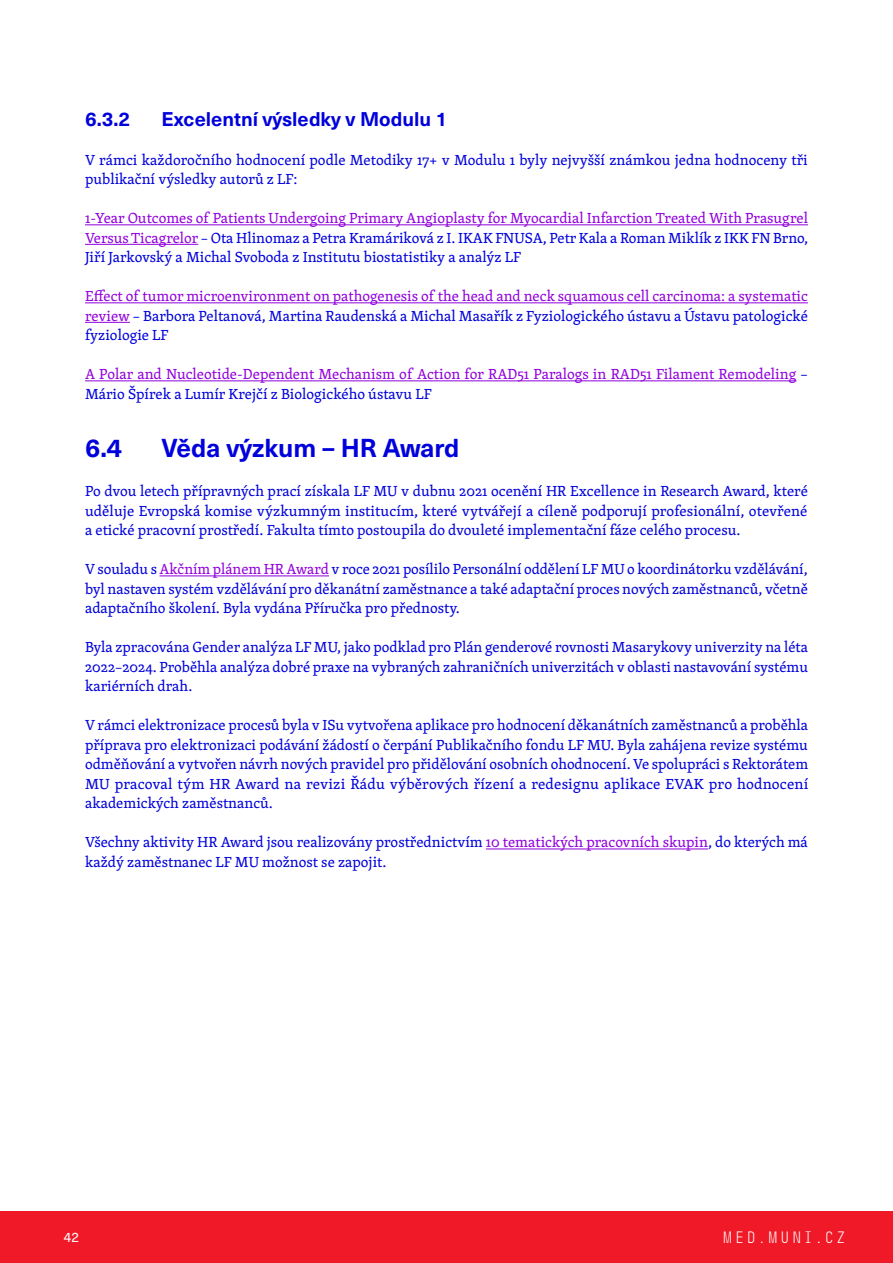
<style>
.page{position:relative;width:893px;height:1263px;background:#fff}
.page>*{position:absolute;margin:0;border:0;box-sizing:border-box;transform-origin:0 0}
.t1{font:700 25.5px "Neue Haas Unica Pro";color:#0000dc}
.t2{font:700 19.5px "Neue Haas Unica Pro";color:#0000dc}
.t3{font:16.5px "Muni";letter-spacing:.015em;color:#fff}
.TEXT{font:15px/19.5px "Skolar Latin Pro";color:#0000dc;text-align:justify}
.TEXT-2{font:15px/19.5px "Skolar Latin Pro";color:#9100dc}
.t4{font:13.5px "Neue Haas Unica Pro";color:#fff}
.s1{color:#9100dc}
.s2{color:#0000dc}
</style>
<div class="page">
<div style="left:0;top:1211px;width:893px;height:52px;background:#f01928"></div>
<hr style="left:85px;top:224px;width:723px;height:1px;background:#9100dc">
<hr style="left:85px;top:244px;width:113px;height:1px;background:#9100dc">
<hr style="left:85px;top:302px;width:723px;height:1px;background:#9100dc">
<hr style="left:85px;top:322px;width:45px;height:1px;background:#9100dc">
<hr style="left:85px;top:380px;width:711px;height:1px;background:#9100dc">
<hr style="left:160px;top:575px;width:169px;height:1px;background:#9100dc">
<hr style="left:486px;top:848px;width:222px;height:1px;background:#9100dc">
<p class="t2" style="left:85px;top:107px;width:47px">6.3.2</p>
<p class="t2" style="left:162px;top:107px;width:287px">Excelentní výsledky v Modulu 1</p>
<p class="TEXT" style="left:85px;top:150px;width:724px">V rámci každoročního hodnocení podle Metodiky 17+ v Modulu 1 byly nejvyšší známkou jedna hodnoceny tři publikační výsledky autorů z LF:</p>
<p class="TEXT" style="left:85px;top:208px;width:725px"><span class="s1">1-Year Outcomes of Patients Undergoing Primary Angioplasty for Myocardial Infarction Treated With Prasugrel Versus Ticagrelor</span> – Ota Hlinomaz a Petra Kramáriková z I. IKAK FNUSA, Petr Kala a Roman Miklík z IKK FN Brno, Jiří Jarkovský a Michal Svoboda z Institutu biostatistiky a analýz LF</p>
<p class="TEXT" style="left:85px;top:286px;width:724px"><span class="s1">Effect of tumor microenvironment on pathogenesis of the head and neck squamous cell carcinoma: a systematic review</span> – Barbora Peltanová, Martina Raudenská a Michal Masařík z Fyziologického ústavu a Ústavu patologické fyziologie LF</p>
<p class="TEXT-2" style="left:85px;top:364px;width:724px">A Polar and Nucleotide-Dependent Mechanism of Action for RAD51 Paralogs in RAD51 Filament Remodeling <span class="s2">–<br>Mário Špírek a Lumír Krejčí z Biologického ústavu LF</span></p>
<p class="t1" style="left:85px;top:433px;width:39px">6.4</p>
<p class="t1" style="left:162px;top:433px;width:299px">Věda výzkum – HR Award</p>
<p class="TEXT" style="left:85px;top:481px;width:724px">Po dvou letech přípravných prací získala LF MU v dubnu 2021 ocenění HR Excellence in Research Award, které uděluje Evropská komise výzkumným institucím, které vytvářejí a cíleně podporují profesionální, otevřené a etické pracovní prostředí. Fakulta tímto postoupila do dvouleté implementační fáze celého procesu.</p>
<p class="TEXT" style="left:85px;top:559px;width:724px">V souladu s <span class="s1">Akčním plánem HR Award</span> v roce 2021 posílilo Personální oddělení LF MU o koordinátorku vzdělávání, byl nastaven systém vzdělávání pro děkanátní zaměstnance a také adaptační proces nových zaměstnanců, včetně adaptačního školení. Byla vydána Příručka pro přednosty.</p>
<p class="TEXT" style="left:85px;top:637px;width:725px">Byla zpracována Gender analýza LF MU, jako podklad pro Plán genderové rovnosti Masarykovy univerzity na léta 2022–2024. Proběhla analýza dobré praxe na vybraných zahraničních univerzitách v oblasti nastavování systému kariérních drah.</p>
<p class="TEXT" style="left:85px;top:715px;width:725px">V rámci elektronizace procesů byla v ISu vytvořena aplikace pro hodnocení děkanátních zaměstnanců a proběhla příprava pro elektronizaci podávání žádostí o čerpání Publikačního fondu LF MU. Byla zahájena revize systému odměňování a vytvořen návrh nových pravidel pro přidělování osobních ohodnocení. Ve spolupráci s Rektorátem MU pracoval tým HR Award na revizi Řádu výběrových řízení a redesignu aplikace EVAK pro hodnocení akademických zaměstnanců.</p>
<p class="TEXT" style="left:85px;top:832px;width:724px">Všechny aktivity HR Award jsou realizovány prostřednictvím <span class="s1">10 tematických pracovních skupin</span>, do kterých má každý zaměstnanec LF MU možnost se zapojit.</p>
<p class="t4" style="left:64px;top:1229px;width:17px">42</p>
<p class="t3" style="left:722px;top:1229px;width:126px">MED.MUNI.CZ</p>
</div>
